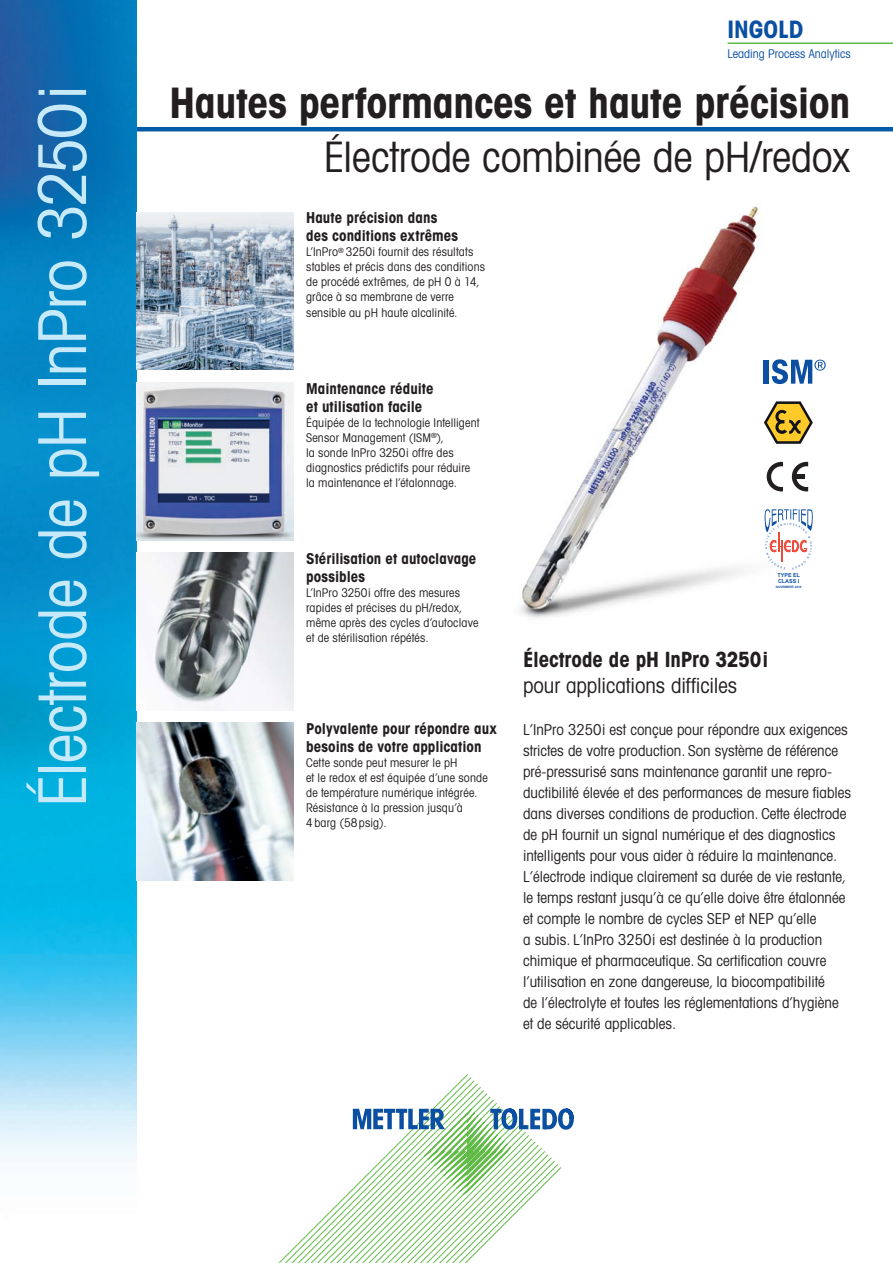
<style>
.page{position:relative;width:893px;height:1263px;background:#fff}
.page>*{position:absolute;margin:0;border:0;box-sizing:border-box;transform-origin:0 0}
.t1{font:66px "Avant Gardefor MT Bk";letter-spacing:-.015em;color:#c6eafa}
.t2{font:42px "Avant Gardefor MT Bd";letter-spacing:-.005em;color:#231f20}
.t3{font:42px "Avant Gardefor MT Bk";letter-spacing:-.005em;color:#231f20}
.t4{font:24px "Avant Gardefor MT Bd";color:#0a4fa2}
.t5{font:21px "Avant Gardefor MT Bk";letter-spacing:-.005em;color:#231f20}
.t6{font:21px "Avant Gardefor MT Bd";letter-spacing:-.005em;color:#231f20}
.t7{font:15px/21px "Avant Gardefor MT Bk";color:#231f20}
.t8{font:15px/18px "Avant Gardefor MT Bd";letter-spacing:.005em;color:#231f20}
.t9{font:12px/15px "Avant Gardefor MT Bk";letter-spacing:.015em;color:#231f20}
.t10{font:12px "Avant Gardefor MT Bk";color:#0a4fa2}
.t11{font:700 5.4px/6.4px "Arial";color:#0d50a3}
.t12{font:700 3.15px "Arial";color:#0d50a3}
</style>
<div class="page">
<hr style="left:0;top:127px;width:893px;height:4px;background:#015bab">
<img style="left:0;top:0;width:136px;height:1159px">
<img style="left:136px;top:213px;width:157px;height:157px">
<img style="left:136px;top:383px;width:157px;height:157px">
<img style="left:154px;top:553px;width:139px;height:157px">
<img style="left:136px;top:723px;width:157px;height:157px">
<svg style="left:278px;top:1074px;width:256px;height:189px"></svg>
<svg style="left:353px;top:1108px;width:221px;height:87px"></svg>
<img style="left:519px;top:206px;width:290px;height:412px">
<svg style="left:765px;top:509px;width:48px;height:60px"></svg>
<svg style="left:767px;top:462px;width:16px;height:29px"></svg>
<svg style="left:792px;top:462px;width:16px;height:29px"></svg>
<div style="left:796px;top:474px;width:9px;height:5px;background:#231f20"></div>
<svg style="left:764px;top:400px;width:49px;height:46px"></svg>
<div style="left:764px;top:360px;width:5px;height:24px;background:#0a4fa2"></div>
<svg style="left:772px;top:359px;width:54px;height:25px"></svg>
<hr style="left:727px;top:42px;width:166px;height:2px;background:#60bb46">
<h3 class="t4" style="left:727px;top:14px;width:77px">INGOLD</h3>
<p class="t10" style="left:727px;top:46px;width:125px">Leading Process Analytics</p>
<h1 class="t1" style="left:22px;top:807px;width:723px;rotate:-90deg">Électrode de pH InPro 3250i</h1>
<h2 class="t2" style="left:169px;top:76px;width:683px">Hautes performances et haute précision</h2>
<h2 class="t3" style="left:324px;top:131px;width:528px">Électrode combinée de pH/redox</h2>
<p class="t8" style="left:306px;top:209px;width:154px">Haute précision dans des conditions extrêmes</p>
<p class="t9" style="left:306px;top:244px;width:181px">L‘InPro<sup>®</sup> 3250i fournit des résultats stables et précis dans des conditions de procédé extrêmes, de pH 0 à 14, grâce à sa membrane de verre sensible au pH haute alcalinité.</p>
<p class="t8" style="left:306px;top:379px;width:129px">Maintenance réduite et utilisation facile</p>
<p class="t9" style="left:306px;top:414px;width:175px">Équipée de la technologie Intelligent Sensor Management (ISM<sup>®</sup>),<br>la sonde InPro 3250i offre des diagnostics prédictifs pour réduire la maintenance et l‘étalonnage.</p>
<p class="t8" style="left:306px;top:549px;width:172px">Stérilisation et autoclavage possibles</p>
<p class="t9" style="left:306px;top:585px;width:174px">L‘InPro 3250i offre des mesures rapides et précises du pH/redox, même après des cycles d‘autoclave et de stérilisation répétés.</p>
<p class="t11" style="left:777px;top:571px;width:24px">TYPE EL<br>CLASS I</p>
<p class="t12" style="left:776px;top:584px;width:27px">NOVEMBER 2019</p>
<h3 class="t6" style="left:523px;top:646px;width:247px">Électrode de pH InPro 3250i</h3>
<h3 class="t5" style="left:523px;top:672px;width:216px">pour applications difficiles</h3>
<p class="t7" style="left:523px;top:719px;width:330px">L‘InPro 3250i est conçue pour répondre aux exigences strictes de votre production. Son système de référence pré-pressurisé sans maintenance garantit une repro&shy;ductibilité élevée et des performances de mesure fiables dans diverses conditions de production. Cette électrode de pH fournit un signal numérique et des diagnostics intelligents pour vous aider à réduire la maintenance.<br>L‘électrode indique clairement sa durée de vie restante, le temps restant jusqu‘à ce qu‘elle doive être étalonnée et compte le nombre de cycles SEP et NEP qu‘elle<br>a subis. L‘InPro 3250i est destinée à la production chimique et pharmaceutique. Sa certification couvre l‘utilisation en zone dangereuse, la biocompatibilité<br>de l‘électrolyte et toutes les réglementations d‘hygiène et de sécurité applicables.</p>
<p class="t8" style="left:306px;top:719px;width:192px">Polyvalente pour répondre aux besoins de votre application</p>
<p class="t9" style="left:306px;top:755px;width:183px">Cette sonde peut mesurer le pH<br>et le redox et est équipée d‘une sonde de température numérique intégrée.<br>Résistance à la pression jusqu‘à<br>4barg (58psig).</p>
</div>
